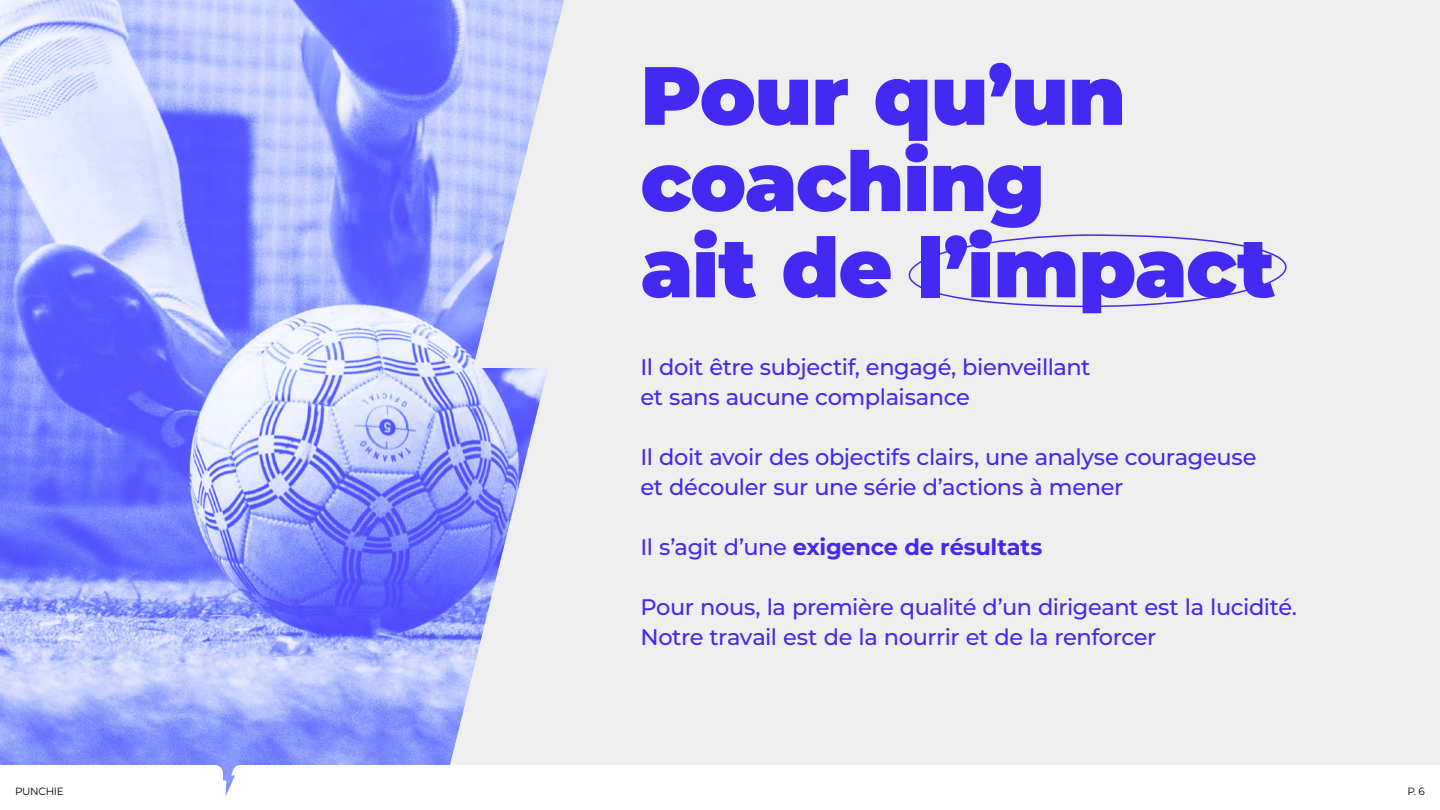
<style>
.page{position:relative;width:1440px;height:810px;background:#fff}
.page>*{position:absolute;margin:0;border:0;box-sizing:border-box;transform-origin:0 0}
.t1{font:900 82.5px/86.2px "Montserrat";letter-spacing:-.01em;color:#4429f2}
.t2{font:500 22.5px/30px "Montserrat";letter-spacing:-.02em;color:#4429f2}
.t3{font:700 22.5px "Montserrat";letter-spacing:-.01em;color:#4429f2}
.t4{font:10.5px "Montserrat";letter-spacing:-.03em;color:#000}
.s1{font-weight:500}
</style>
<div class="page">
<div style="left:564px;top:0;width:876px;height:765px;background:#efefef"></div>
<img style="left:0;top:0;width:564px;height:796px">
<div style="left:824px;top:234px;width:574px;height:78px;background:#efefef"></div>
<h1 class="t1" style="left:640px;top:50px;width:636px">Pour qu’un coaching<br>ait de l’impact</h1>
<p class="t2" style="left:640px;top:352px;width:452px">Il doit être subjectif, engagé, bienveillant et sans aucune complaisance</p>
<p class="t2" style="left:640px;top:442px;width:618px">Il doit avoir des objectifs clairs, une analyse courageuse et découler sur une série d’actions à mener</p>
<p class="t3" style="left:640px;top:532px;width:403px"><span class="s1">Il s’agit d’une</span> exigence de résultats</p>
<p class="t2" style="left:640px;top:592px;width:658px">Pour nous, la première qualité d’un dirigeant est la lucidité.<br>Notre travail est de la nourrir et de la renforcer</p>
<p class="t4" style="left:15px;top:784px;width:50px">PUNCHIE</p>
<p class="t4" style="left:1407px;top:784px;width:19px">P. 6</p>
</div>
